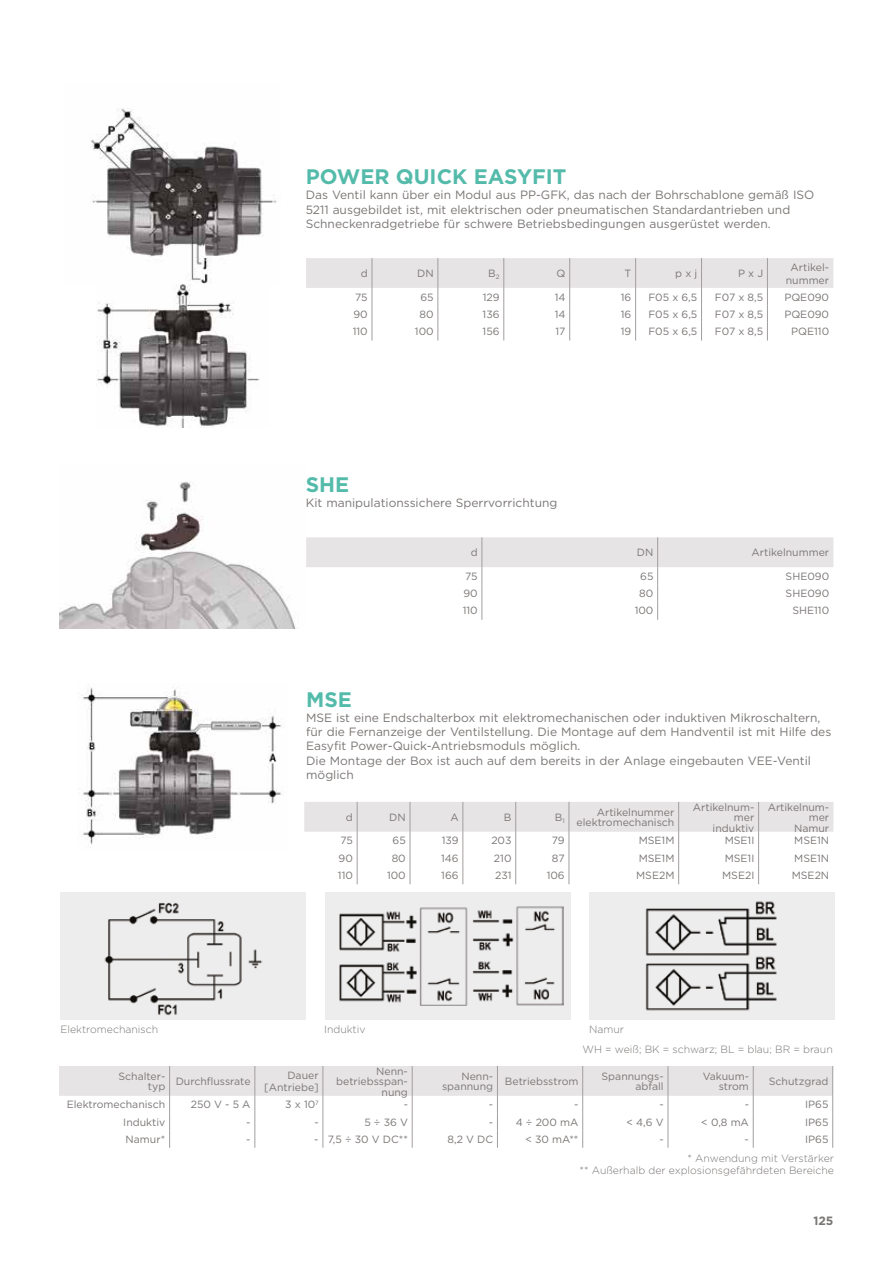
<style>
.page{position:relative;width:893px;height:1263px;background:#fff}
.page>*{position:absolute;margin:0;border:0;box-sizing:border-box;transform-origin:0 0}
.t1{font:700 21px "Gotham";color:#54bbab}
.t2{font:12px/14.4px "Gotham";color:#7a7674}
.t3{font:700 12px "Gotham";color:#7a7674}
.t4{font:10.5px/10.5px "Gotham";color:#7a7674;text-align:right}
.t5{font:300 10.5px/12.6px "Gotham";color:#7a7674;text-align:right}
</style>
<div class="page">
<img style="left:96px;top:283px;width:164px;height:145px">
<img style="left:91px;top:108px;width:186px;height:175px">
<svg style="left:306px;top:258px;width:527px;height:82px"></svg>
<img style="left:79px;top:687px;width:203px;height:158px">
<img style="left:59px;top:482px;width:239px;height:147px">
<svg style="left:59px;top:1066px;width:774px;height:82px"></svg>
<div style="left:61px;top:892px;width:245px;height:127px;background:#ededed"></div>
<img style="left:104px;top:903px;width:159px;height:113px">
<div style="left:325px;top:892px;width:246px;height:127px;background:#ededed"></div>
<img style="left:339px;top:906px;width:225px;height:100px">
<div style="left:589px;top:892px;width:246px;height:127px;background:#ededed"></div>
<img style="left:645px;top:901px;width:132px;height:110px">
<svg style="left:304px;top:802px;width:529px;height:82px"></svg>
<svg style="left:306px;top:537px;width:527px;height:83px"></svg>
<h1 class="t1" style="left:306px;top:163px;width:262px">POWER QUICK EASYFIT</h1>
<p class="t2" style="left:306px;top:188px;width:510px">Das Ventil kann über ein Modul aus PP-GFK, das nach der Bohrschablone gemäß ISO<br>5211 ausgebildet ist, mit elektrischen oder pneumatischen Standardantrieben und<br>Schneckenradgetriebe für schwere Betriebsbedingungen ausgerüstet werden.</p>
<p class="t4" style="left:361px;top:268px;width:8px">d</p>
<p class="t4" style="left:417px;top:268px;width:18px">DN</p>
<p class="t4" style="left:488px;top:268px;width:13px">B<sub>2</sub></p>
<p class="t4" style="left:556px;top:268px;width:10px">Q</p>
<p class="t4" style="left:625px;top:268px;width:8px">T</p>
<p class="t4" style="left:675px;top:268px;width:24px">p x j</p>
<p class="t4" style="left:738px;top:268px;width:27px">P x J</p>
<p class="t4" style="left:786px;top:261px;width:45px;line-height:12.6px;text-align:center">Artikel&shy;nummer</p>
<p class="t4" style="left:355px;top:291px;width:14px">75</p>
<p class="t4" style="left:420px;top:291px;width:15px">65</p>
<p class="t4" style="left:483px;top:291px;width:18px">129</p>
<p class="t4" style="left:555px;top:291px;width:12px">14</p>
<p class="t4" style="left:621px;top:291px;width:12px">16</p>
<p class="t4" style="left:648px;top:291px;width:50px">F05 x 6,5</p>
<p class="t4" style="left:715px;top:291px;width:50px">F07 x 8,5</p>
<p class="t4" style="left:784px;top:291px;width:46px">PQE090</p>
<p class="t4" style="left:353px;top:309px;width:16px">90</p>
<p class="t4" style="left:420px;top:309px;width:16px">80</p>
<p class="t4" style="left:483px;top:309px;width:18px">136</p>
<p class="t4" style="left:555px;top:309px;width:12px">14</p>
<p class="t4" style="left:621px;top:309px;width:12px">16</p>
<p class="t4" style="left:648px;top:309px;width:50px">F05 x 6,5</p>
<p class="t4" style="left:715px;top:309px;width:50px">F07 x 8,5</p>
<p class="t4" style="left:784px;top:309px;width:46px">PQE090</p>
<p class="t4" style="left:353px;top:326px;width:17px">110</p>
<p class="t4" style="left:415px;top:326px;width:20px">100</p>
<p class="t4" style="left:483px;top:326px;width:18px">156</p>
<p class="t4" style="left:555px;top:326px;width:12px">17</p>
<p class="t4" style="left:621px;top:326px;width:12px">19</p>
<p class="t4" style="left:648px;top:326px;width:50px">F05 x 6,5</p>
<p class="t4" style="left:715px;top:326px;width:50px">F07 x 8,5</p>
<p class="t4" style="left:791px;top:326px;width:39px">PQE110</p>
<h1 class="t1" style="left:306px;top:471px;width:45px">SHE</h1>
<p class="t2" style="left:306px;top:495px;width:253px">Kit manipulationssichere Sperrvorrichtung</p>
<p class="t4" style="left:471px;top:547px;width:8px">d</p>
<p class="t4" style="left:637px;top:547px;width:18px">DN</p>
<p class="t4" style="left:751px;top:547px;width:79px">Artikelnummer</p>
<p class="t4" style="left:465px;top:571px;width:14px">75</p>
<p class="t4" style="left:640px;top:571px;width:15px">65</p>
<p class="t4" style="left:786px;top:571px;width:45px">SHE090</p>
<p class="t4" style="left:463px;top:588px;width:16px">90</p>
<p class="t4" style="left:639px;top:588px;width:16px">80</p>
<p class="t4" style="left:786px;top:588px;width:45px">SHE090</p>
<p class="t4" style="left:463px;top:605px;width:17px">110</p>
<p class="t4" style="left:635px;top:605px;width:20px">100</p>
<p class="t4" style="left:792px;top:605px;width:38px">SHE110</p>
<h1 class="t1" style="left:306px;top:685px;width:47px">MSE</h1>
<p class="t2" style="left:306px;top:710px;width:527px">MSE ist eine Endschalterbox mit elektromechanischen oder induktiven Mikroschaltern, für die Fernanzeige der Ventilstellung. Die Montage auf dem Handventil ist mit Hilfe des Easyfit Power-Quick-Antriebsmoduls möglich.<br>Die Montage der Box ist auch auf dem bereits in der Anlage eingebauten VEE-Ventil möglich</p>
<p class="t4" style="left:346px;top:812px;width:8px">d</p>
<p class="t4" style="left:389px;top:812px;width:18px">DN</p>
<p class="t4" style="left:450px;top:812px;width:10px">A</p>
<p class="t4" style="left:504px;top:812px;width:9px">B</p>
<p class="t4" style="left:555px;top:812px;width:11px">B<sub>1</sub></p>
<p class="t4" style="left:577px;top:806px;width:99px">Artikelnummer elektromechanisch</p>
<p class="t4" style="left:693px;top:801px;width:63px">Artikelnum&shy;mer induktiv</p>
<p class="t4" style="left:768px;top:801px;width:63px">Artikelnum&shy;mer<br>Namur</p>
<p class="t4" style="left:340px;top:835px;width:14px">75</p>
<p class="t4" style="left:393px;top:835px;width:15px">65</p>
<p class="t4" style="left:442px;top:835px;width:18px">139</p>
<p class="t4" style="left:491px;top:835px;width:22px">203</p>
<p class="t4" style="left:552px;top:835px;width:14px">79</p>
<p class="t4" style="left:639px;top:835px;width:37px">MSE1M</p>
<p class="t4" style="left:725px;top:835px;width:31px">MSE1I</p>
<p class="t4" style="left:794px;top:835px;width:36px">MSE1N</p>
<p class="t4" style="left:339px;top:852px;width:16px">90</p>
<p class="t4" style="left:392px;top:852px;width:16px">80</p>
<p class="t4" style="left:441px;top:852px;width:19px">146</p>
<p class="t4" style="left:494px;top:852px;width:19px">210</p>
<p class="t4" style="left:552px;top:852px;width:14px">87</p>
<p class="t4" style="left:639px;top:852px;width:37px">MSE1M</p>
<p class="t4" style="left:725px;top:852px;width:31px">MSE1I</p>
<p class="t4" style="left:794px;top:852px;width:36px">MSE1N</p>
<p class="t4" style="left:338px;top:869px;width:17px">110</p>
<p class="t4" style="left:387px;top:869px;width:20px">100</p>
<p class="t4" style="left:441px;top:869px;width:19px">166</p>
<p class="t4" style="left:495px;top:869px;width:18px">231</p>
<p class="t4" style="left:547px;top:869px;width:20px">106</p>
<p class="t4" style="left:636px;top:869px;width:40px">MSE2M</p>
<p class="t4" style="left:722px;top:869px;width:34px">MSE2I</p>
<p class="t4" style="left:792px;top:869px;width:39px">MSE2N</p>
<p class="t5" style="left:61px;top:1023px;width:99px">Elektromechanisch</p>
<p class="t5" style="left:324px;top:1023px;width:43px">Induktiv</p>
<p class="t5" style="left:583px;top:1019px;width:252px;line-height:20px;text-align:left;text-indent:7px">Namur<br>WH = weiß; BK = schwarz; BL = blau; BR = braun</p>
<p class="t4" style="left:118px;top:1071px;width:48px">Schalter&shy;typ</p>
<p class="t4" style="left:176px;top:1076px;width:76px">Durchflussrate</p>
<p class="t4" style="left:264px;top:1068px;width:56px;line-height:12.6px">Dauer [Antriebe]</p>
<p class="t4" style="left:336px;top:1065px;width:73px">Nenn&shy;betriebsspan&shy;nung</p>
<p class="t4" style="left:442px;top:1071px;width:53px">Nenn&shy;spannung</p>
<p class="t4" style="left:505px;top:1076px;width:75px">Betriebsstrom</p>
<p class="t4" style="left:602px;top:1071px;width:64px">Spannungs&shy;abfall</p>
<p class="t4" style="left:703px;top:1071px;width:48px">Vakuum&shy;strom</p>
<p class="t4" style="left:769px;top:1076px;width:61px">Schutzgrad</p>
<p class="t4" style="left:67px;top:1099px;width:100px">Elektromechanisch</p>
<p class="t4" style="left:191px;top:1099px;width:61px">250 V - 5 A</p>
<p class="t4" style="left:285px;top:1099px;width:35px">3 x 10<sup>7</sup></p>
<p class="t4" style="left:404px;top:1099px;width:6px">-</p>
<p class="t4" style="left:489px;top:1099px;width:6px">-</p>
<p class="t4" style="left:574px;top:1099px;width:6px">-</p>
<p class="t4" style="left:659px;top:1099px;width:6px">-</p>
<p class="t4" style="left:745px;top:1099px;width:6px">-</p>
<p class="t4" style="left:805px;top:1099px;width:25px">IP65</p>
<p class="t4" style="left:123px;top:1117px;width:43px">Induktiv</p>
<p class="t4" style="left:246px;top:1117px;width:6px">-</p>
<p class="t4" style="left:314px;top:1117px;width:6px">-</p>
<p class="t4" style="left:364px;top:1117px;width:45px">5 ÷ 36 V</p>
<p class="t4" style="left:489px;top:1117px;width:91px">- 4 ÷ 200 mA</p>
<p class="t4" style="left:626px;top:1117px;width:39px">&lt; 4,6 V</p>
<p class="t4" style="left:701px;top:1117px;width:49px">&lt; 0,8 mA</p>
<p class="t4" style="left:805px;top:1117px;width:25px">IP65</p>
<p class="t4" style="left:126px;top:1134px;width:41px">Namur*</p>
<p class="t4" style="left:246px;top:1134px;width:6px">-</p>
<p class="t4" style="left:314px;top:1134px;width:95px">- 7,5 ÷ 30 V DC**</p>
<p class="t4" style="left:448px;top:1134px;width:47px">8,2 V DC</p>
<p class="t4" style="left:525px;top:1134px;width:55px">&lt; 30 mA**</p>
<p class="t4" style="left:659px;top:1134px;width:6px">-</p>
<p class="t4" style="left:745px;top:1134px;width:6px">-</p>
<p class="t4" style="left:805px;top:1134px;width:25px">IP65</p>
<p class="t5" style="left:580px;top:1151px;width:256px">* Anwendung mit Verstärker<br>** Außerhalb der explosionsgefährdeten Bereiche</p>
<p class="t3" style="left:813px;top:1212px;width:22px">125</p>
</div>
